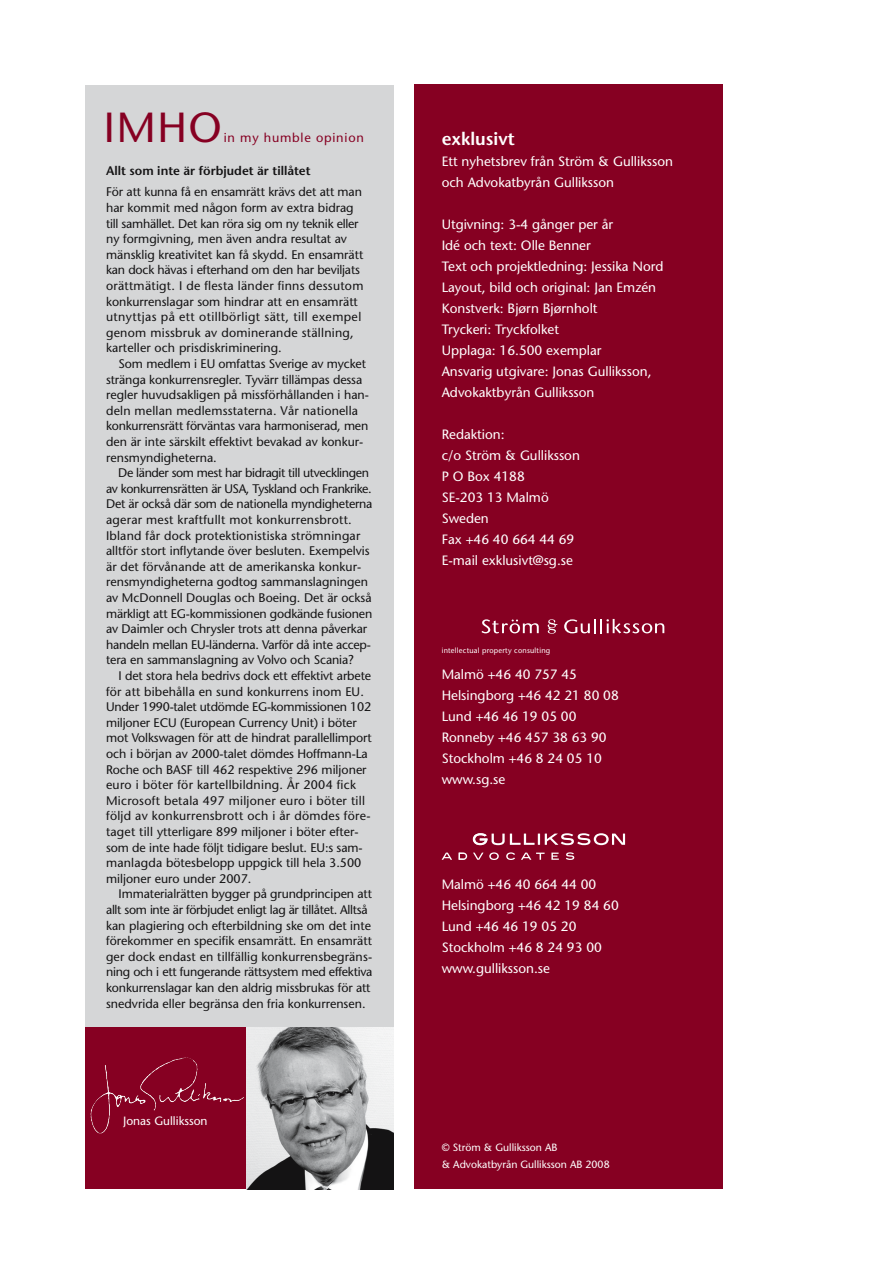
<style>
.page{position:relative;width:893px;height:1263px;background:#fff}
.page>*{position:absolute;margin:0;border:0;box-sizing:border-box;transform-origin:0 0}
.t1{font:42px "Stone Sans";color:#860022}
.t2{font:600 18px "Stone Sans";color:#fff}
.t3{font:13.5px/21px "Stone Sans";color:#fff}
.t4{font:12.75px "Stone Sans";letter-spacing:.06em;color:#860022}
.t5{font:12.45px/15.6px "Stone Sans";color:#141314}
.t6{font:600 12.45px "Stone Sans";color:#141314}
.t7{font:12px "Stone Sans";color:#fff}
.t8{font:10.5px/16.5px "Stone Sans";color:#fff}
.t9{font:7.5px "Stone Sans";letter-spacing:.03em;color:#fff}
</style>
<div class="page">
<div style="left:415px;top:85px;width:308px;height:1104px;background:#860022"></div>
<div style="left:85px;top:1026px;width:168px;height:163px;background:#860022"></div>
<img style="left:247px;top:1026px;width:146px;height:163px">
<img style="left:159px;top:1064px;width:10px;height:39px">
<div style="left:85px;top:85px;width:308px;height:941px;background:#d5d6d7"></div>
<svg style="left:481px;top:619px;width:58px;height:14px"></svg>
<svg style="left:564px;top:619px;width:100px;height:14px"></svg>
<svg style="left:548px;top:619px;width:9px;height:15px"></svg>
<svg style="left:473px;top:833px;width:152px;height:12px"></svg>
<svg style="left:473px;top:852px;width:10px;height:8px"></svg>
<svg style="left:442px;top:853px;width:10px;height:7px"></svg>
<svg style="left:489px;top:852px;width:10px;height:8px"></svg>
<svg style="left:521px;top:853px;width:24px;height:7px"></svg>
<svg style="left:551px;top:853px;width:8px;height:7px"></svg>
<svg style="left:506px;top:852px;width:9px;height:8px"></svg>
<svg style="left:566px;top:852px;width:8px;height:8px"></svg>
<svg style="left:459px;top:853px;width:8px;height:7px"></svg>
<h1 class="t1" style="left:104px;top:111px;width:120px">IMHO</h1>
<p class="t4" style="left:224px;top:132px;width:142px">in my humble opinion</p>
<h2 class="t2" style="left:442px;top:132px;width:74px">exklusivt</h2>
<p class="t3" style="left:442px;top:152px;width:233px">Ett nyhetsbrev från Ström &amp; Gulliksson och Advokatbyrån Gulliksson</p>
<p class="t3" style="left:442px;top:215px;width:223px">Utgivning: 3-4 gånger per år<br>Idé och text: Olle Benner<br>Text och projektledning: Jessika Nord<br>Layout, bild och original: Jan Emzén<br>Konstverk: Bjørn Bjørnholt<br>Tryckeri: Tryckfolket<br>Upplaga: 16.500 exemplar<br>Ansvarig utgivare: Jonas Gulliksson,<br>Advokaktbyrån Gulliksson</p>
<p class="t3" style="left:442px;top:425px;width:140px">Redaktion:<br>c/o Ström &amp; Gulliksson<br>P O Box 4188<br>SE-203 13 Malmö<br>Sweden<br>Fax +46 40 664 44 69<br>E-mail exklusivt@sg.se</p>
<p class="t6" style="left:106px;top:166px;width:206px">Allt som inte är förbjudet är tillåtet</p>
<p class="t5" style="left:106px;top:186px;width:259px">För att kunna få en ensamrätt krävs det att man har kommit med någon form av extra bidrag till samhället. Det kan röra sig om ny teknik eller ny formgivning, men även andra resultat av mänsklig kreativitet kan få skydd. En ensamrätt kan dock hävas i efterhand om den har beviljats orättmätigt. I de flesta länder finns dessutom konkurrenslagar som hindrar att en ensamrätt utnyttjas på ett otillbörligt sätt, till exempel genom missbruk av dominerande ställning, karteller och prisdiskriminering.</p>
<p class="t5" style="left:106px;top:357px;width:264px;text-indent:12px">Som medlem i EU omfattas Sverige av mycket stränga konkurrensregler. Tyvärr tillämpas dessa regler huvudsakligen på missförhållanden i han&shy;deln mellan medlemsstaterna. Vår nationella konkurrensrätt förväntas vara harmoniserad, men den är inte särskilt effektivt bevakad av konkur&shy;rensmyndigheterna.</p>
<p class="t5" style="left:106px;top:466px;width:268px;text-indent:12px">De länder som mest har bidragit till utvecklingen av konkurrensrätten är USA, Tyskland och Frankrike.<br>Det är också där som de nationella myndigheterna agerar mest kraftfullt mot konkurrensbrott.<br>Ibland får dock protektionistiska strömningar alltför stort inflytande över besluten. Exempelvis är det förvånande att de amerikanska konkur&shy;rensmyndigheterna godtog sammanslagningen av McDonnell Douglas och Boeing. Det är också märkligt att EG-kommissionen godkände fusionen av Daimler och Chrysler trots att denna påverkar handeln mellan EU-länderna. Varför då inte accep&shy;tera en sammanslagning av Volvo och Scania?</p>
<p class="t5" style="left:106px;top:669px;width:267px;text-indent:12px">I det stora hela bedrivs dock ett effektivt arbete för att bibehålla en sund konkurrens inom EU.<br>Under 1990-talet utdömde EG-kommissionen 102 miljoner ECU (European Currency Unit) i böter mot Volkswagen för att de hindrat parallellimport och i början av 2000-talet dömdes Hoffmann-La Roche och BASF till 462 respektive 296 miljoner euro i böter för kartellbildning. År 2004 fick Microsoft betala 497 miljoner euro i böter till följd av konkurrensbrott och i år dömdes före&shy;taget till ytterligare 899 miljoner i böter efter&shy;som de inte hade följt tidigare beslut. EU:s sam&shy;manlagda bötesbelopp uppgick till hela 3.500 miljoner euro under 2007.</p>
<p class="t5" style="left:106px;top:888px;width:268px;text-indent:12px">Immaterialrätten bygger på grundprincipen att allt som inte är förbjudet enligt lag är tillåtet. Alltså kan plagiering och efterbildning ske om det inte förekommer en specifik ensamrätt. En ensamrätt ger dock endast en tillfällig konkurrensbegräns&shy;ning och i ett fungerande rättsystem med effektiva konkurrenslagar kan den aldrig missbrukas för att snedvrida eller begränsa den fria konkurrensen.</p>
<p class="t9" style="left:442px;top:647px;width:110px">intellectual property consulting</p>
<p class="t3" style="left:442px;top:665px;width:179px">Malmö +46 40 757 45<br>Helsingborg +46 42 21 80 08<br>Lund +46 46 19 05 00<br>Ronneby +46 457 38 63 90<br>Stockholm +46 8 24 05 10 www.sg.se</p>
<p class="t3" style="left:442px;top:875px;width:179px">Malmö +46 40 664 44 00<br>Helsingborg +46 42 19 84 60<br>Lund +46 46 19 05 20<br>Stockholm +46 8 24 93 00 www.gulliksson.se</p>
<p class="t7" style="left:123px;top:1116px;width:86px">Jonas Gulliksson</p>
<p class="t8" style="left:442px;top:1140px;width:169px">© Ström &amp; Gulliksson AB<br>&amp; Advokatbyrån Gulliksson AB 2008</p>
</div>
